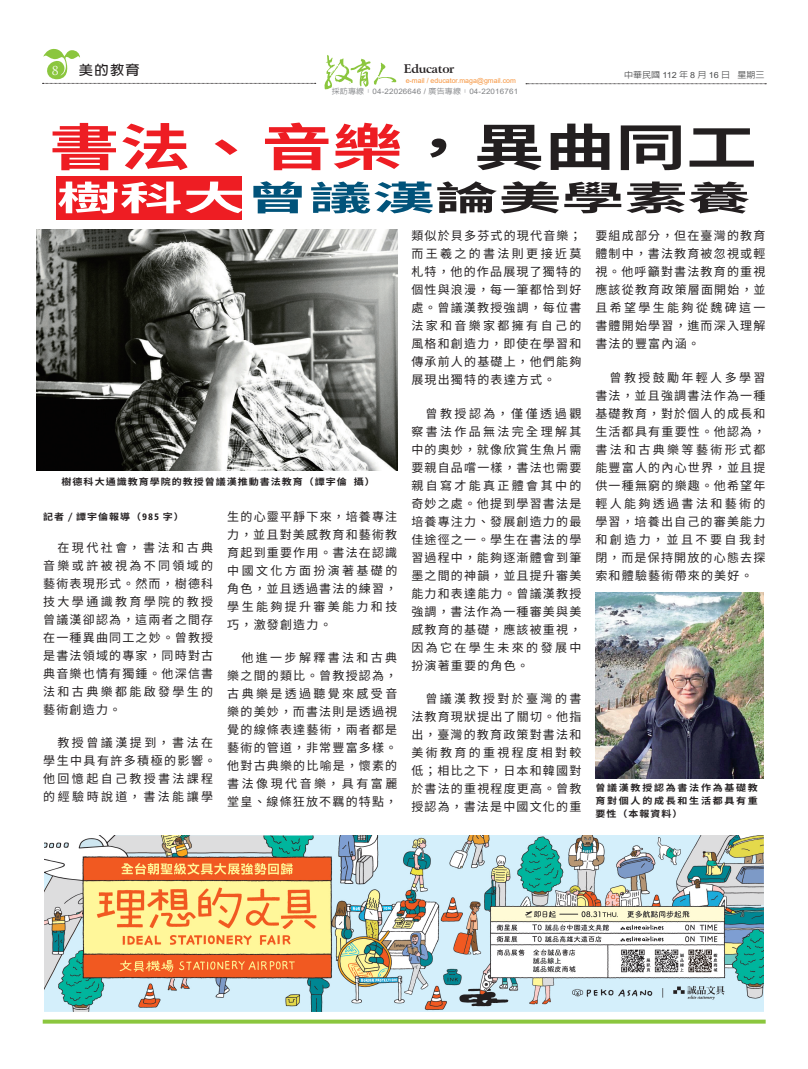
<style>
.page{position:relative;width:808px;height:1069px;background:#fff}
.page>*{position:absolute;margin:0;border:0;box-sizing:border-box;transform-origin:0 0}
.t1{font:700 50.3px "Noto Sans CJ Ktc";color:#ee1d23;scale:1.41 1}
.t2{font:700 34px "Noto Sans CJ Ktc";color:#231f20;scale:1.85 1}
.t3{font:700 13.4px "New Gothic";color:#231f20;scale:1.06 1}
.首行縮一個字{font:12px/18px "Noto Sans Mono CJ Ktc";letter-spacing:.1em;color:#231f20;text-align:justify}
.首行縮一個字-2{font:12px/18px "Noto Sans Mono CJ Ktc";letter-spacing:.195em;color:#231f20}
.t4{font:700 12px "Arrus BT";letter-spacing:-.03em;color:#231f20}
.t5{font:12px "Trajan Pro";color:#fff}
.t6{font:700 9px/13px "Noto Sans Mono CJ Ktc";letter-spacing:.1em;color:#231f20;text-align:justify;scale:1.11 1}
.t7{font:500 8.5px "Lin Gothic";color:#4b4c4d;scale:1.06 1}
.t8{font:7.5px "Arial";letter-spacing:.02em;color:#808285;scale:1.06 1}
.t9{font:7px "Arial";color:#f7943c}
.s1{font-family:"Lin Gothic";font-weight:500}
.s2{font-family:"Arial";font-weight:400}
.s3{color:#231f20}
.s4{color:#fff}
.s5{color:#01537a}
</style>
<div class="page">
<svg style="left:526px;top:84px;width:240px;height:1px"></svg>
<svg style="left:324px;top:55px;width:72px;height:34px"></svg>
<svg style="left:43px;top:48px;width:273px;height:36px"></svg>
<div style="left:54px;top:62px;width:6px;height:7px;background:#8bc63e;border-radius:50%"></div>
<img style="left:45px;top:835px;width:718px;height:176px">
<svg style="left:43px;top:1019px;width:723px;height:4px;background:#9dce5c"></svg>
<div style="left:57px;top:177px;width:185px;height:43px;background:#ee1d23"></div>
<img style="left:36px;top:230px;width:361px;height:240px">
<img style="left:595px;top:592px;width:169px;height:186px">
<p class="t3" style="left:79px;top:63px;width:59px">美的教育</p>
<p class="t5" style="left:52px;top:63px;width:8px">8</p>
<p class="t4" style="left:404px;top:61px;width:52px">Educator</p>
<p class="t9" style="left:406px;top:75px;width:112px">e-mail / educator.maga@gmail.com</p>
<p class="t8" style="left:332px;top:86px;width:177px"><span class="s1">採訪專線：</span>04-22026646 / <span class="s1">廣告專線：</span>04-22016761</p>
<p class="t7" style="left:624px;top:70px;width:134px">中華民國 <span class="s2">112</span> 年 <span class="s2">8</span> 月 <span class="s2">16</span> 日 星期三</p>
<p class="t1" style="left:49px;top:119px;width:504px">書法、音樂<span class="s3">，異曲同工</span></p>
<p class="t2" style="left:57px;top:179px;width:377px"><span class="s4">樹科大</span><span class="s5">曾議漢</span>論美學素養</p>
<p class="t6" style="left:62px;top:475px;width:283px">樹德科大通識教育學院的教授曾議漢推動書法教育（譚宇倫 攝）</p>
<p class="t6" style="left:43px;top:510px;width:128px">記者 / 譚宇倫報導（985 字）</p>
<p class="首行縮一個字" style="left:43px;top:539px;width:172px;text-indent:14px">在現代社會，書法和古典音樂或許被視為不同領域的藝術表現形式。然而，樹德科技大學通識教育學院的教授曾議漢卻認為，這兩者之間存在一種異曲同工之妙。曾教授是書法領域的專家，同時對古典音樂也情有獨鍾。他深信書法和古典樂都能啟發學生的藝術創造力。</p>
<p class="首行縮一個字-2" style="left:43px;top:734px;width:175px;text-indent:14px">教授曾議漢提到，書法在學生中具有許多積極的影響。他回憶起自己教授書法課程的經驗時說道，書法能讓學</p>
<p class="首行縮一個字" style="left:227px;top:507px;width:172px">生的心靈平靜下來，培養專注力，並且對美感教育和藝術教育起到重要作用。書法在認識中國文化方面扮演著基礎的角色，並且透過書法的練習，學生能夠提升審美能力和技巧，激發創造力。</p>
<p class="首行縮一個字" style="left:227px;top:649px;width:172px;text-indent:14px">他進一步解釋書法和古典樂之間的類比。曾教授認為，古典樂是透過聽覺來感受音樂的美妙，而書法則是透過視覺的線條表達藝術，兩者都是藝術的管道，非常豐富多樣。他對古典樂的比喻是，懷素的書法像現代音樂，具有富麗堂皇、線條狂放不羈的特點，</p>
<p class="首行縮一個字" style="left:411px;top:227px;width:172px">類似於貝多芬式的現代音樂；而王羲之的書法則更接近莫札特，他的作品展現了獨特的個性與浪漫，每一筆都恰到好處。曾議漢教授強調，每位書法家和音樂家都擁有自己的風格和創造力，即使在學習和傳承前人的基礎上，他們能夠展現出獨特的表達方式。</p>
<p class="首行縮一個字" style="left:411px;top:405px;width:172px;text-indent:14px">曾教授認為，僅僅透過觀察書法作品無法完全理解其中的奧妙，就像欣賞生魚片需要親自品嚐一樣，書法也需要親自寫才能真正體會其中的奇妙之處。他提到學習書法是培養專注力、發展創造力的最佳途徑之一。學生在書法的學習過程中，能夠逐漸體會到筆墨之間的神韻，並且提升審美能力和表達能力。曾議漢教授強調，書法作為一種審美與美感教育的基礎，應該被重視，因為它在學生未來的發展中扮演著重要的角色。</p>
<p class="首行縮一個字" style="left:411px;top:690px;width:172px;text-indent:14px">曾議漢教授對於臺灣的書法教育現狀提出了關切。他指出，臺灣的教育政策對書法和美術教育的重視程度相對較低；相比之下，日本和韓國對於書法的重視程度更高。曾教授認為，書法是中國文化的重</p>
<p class="首行縮一個字" style="left:595px;top:227px;width:172px">要組成部分，但在臺灣的教育體制中，書法教育被忽視或輕視。他呼籲對書法教育的重視應該從教育政策層面開始，並且希望學生能夠從魏碑這一書體開始學習，進而深入理解書法的豐富內涵。</p>
<p class="首行縮一個字" style="left:595px;top:369px;width:172px;text-indent:14px">曾教授鼓勵年輕人多學習書法，並且強調書法作為一種基礎教育，對於個人的成長和生活都具有重要性。他認為，書法和古典樂等藝術形式都能豐富人的內心世界，並且提供一種無窮的樂趣。他希望年輕人能夠透過書法和藝術的學習，培養出自己的審美能力和創造力，並且不要自我封閉，而是保持開放的心態去探索和體驗藝術帶來的美好。</p>
<p class="t6" style="left:595px;top:781px;width:148px">曾議漢教授認為書法作為基礎教育對個人的成長和生活都具有重要性（本報資料）</p>
</div>
